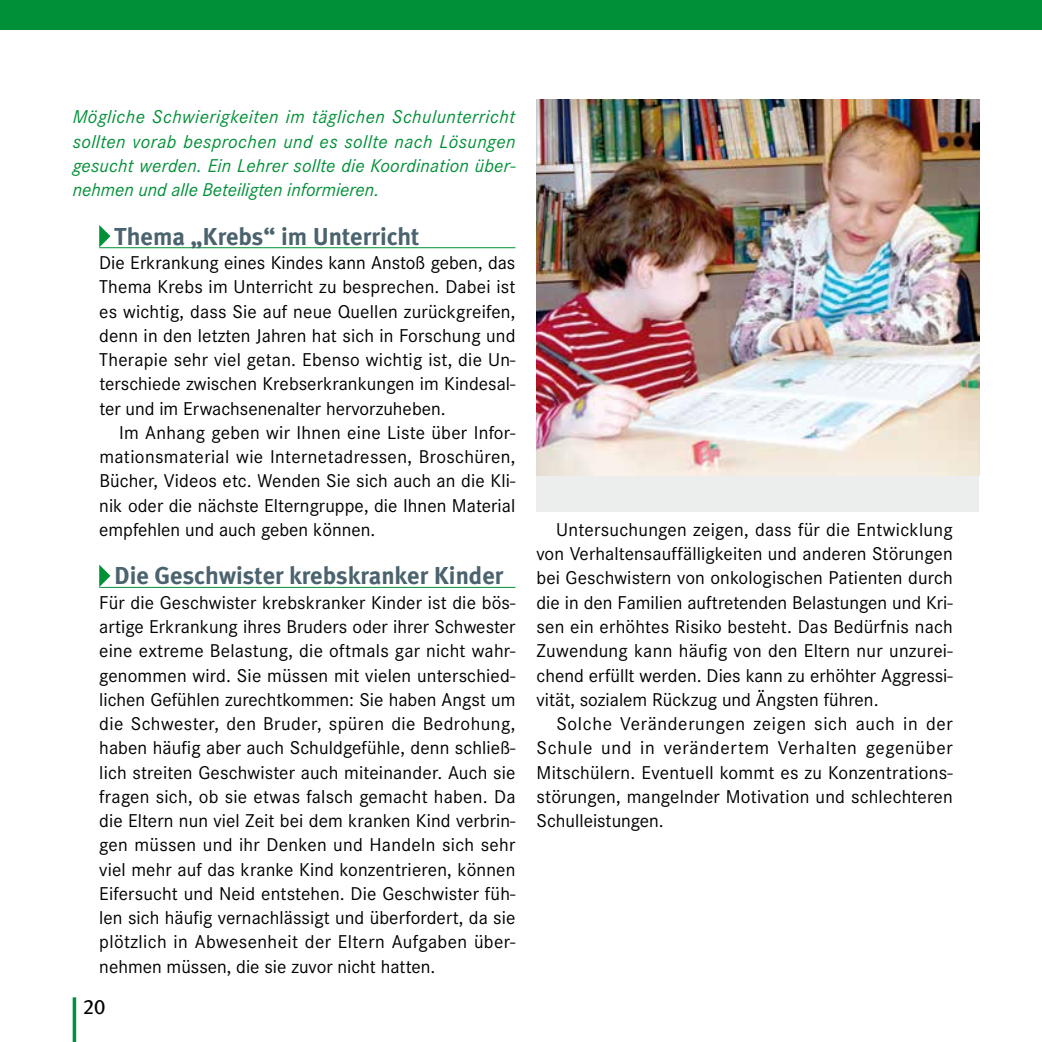
<style>
.page{position:relative;width:1042px;height:1042px;background:#fff}
.page>*{position:absolute;margin:0;border:0;box-sizing:border-box;transform-origin:0 0}
.t1{font:700 24.5px "Meta Plus";color:#4b636e}
.t2{font:21px "Meta Plus Book Caps";color:#000}
.t3{font:19.25px/24.3px "Corporate S";color:#000;text-align:justify}
.t4{font:italic 19.25px/24.3px "Corporate S";color:#009037;text-align:justify}
</style>
<div class="page">
<hr style="left:73px;top:997px;width:3px;height:45px;background:#009037">
<div style="left:0;top:0;width:1042px;height:30px;background:#009037"></div>
<div style="left:536px;top:99px;width:443px;height:413px;background:#eceded"></div>
<img style="left:536px;top:99px;width:443px;height:376px">
<hr style="left:99px;top:247px;width:416px;height:1px;background:#009037">
<hr style="left:99px;top:587px;width:416px;height:1px;background:#009037">
<svg style="left:99px;top:225px;width:11px;height:22px"></svg>
<svg style="left:99px;top:564px;width:11px;height:23px"></svg>
<p class="t4" style="left:73px;top:105px;width:444px">Mögliche Schwierigkeiten im täglichen Schulunterricht sollten vorab besprochen und es sollte nach Lösungen gesucht werden. Ein Lehrer sollte die Koordination über&shy;nehmen und alle Beteiligten informieren.</p>
<p class="t1" style="left:114px;top:222px;width:307px">Thema „Krebs“ im Unterricht</p>
<p class="t3" style="left:99px;top:251px;width:418px">Die Erkrankung eines Kindes kann Anstoß geben, das Thema Krebs im Unterricht zu besprechen. Dabei ist es wichtig, dass Sie auf neue Quellen zurückgreifen, denn in den letzten Jahren hat sich in Forschung und Therapie sehr viel getan. Ebenso wichtig ist, die Un&shy;terschiede zwischen Krebserkrankungen im Kindesal&shy;ter und im Erwachsenenalter hervorzuheben.</p>
<p class="t3" style="left:99px;top:421px;width:418px;text-indent:20px">Im Anhang geben wir Ihnen eine Liste über Infor&shy;mationsmaterial wie Internetadressen, Broschüren, Bücher, Videos etc. Wenden Sie sich auch an die Kli&shy;nik oder die nächste Elterngruppe, die Ihnen Material empfehlen und auch geben können.</p>
<p class="t1" style="left:114px;top:562px;width:391px">Die Geschwister krebskranker Kinder</p>
<p class="t3" style="left:99px;top:590px;width:418px">Für die Geschwister krebskranker Kinder ist die bös&shy;artige Erkrankung ihres Bruders oder ihrer Schwester eine extreme Belastung, die oftmals gar nicht wahr&shy;genommen wird. Sie müssen mit vielen unterschied&shy;lichen Gefühlen zurechtkommen: Sie haben Angst um die Schwester, den Bruder, spüren die Bedrohung, haben häufig aber auch Schuldgefühle, denn schließ&shy;lich streiten Geschwister auch miteinander. Auch sie fragen sich, ob sie etwas falsch gemacht haben. Da die Eltern nun viel Zeit bei dem kranken Kind verbrin&shy;gen müssen und ihr Denken und Handeln sich sehr viel mehr auf das kranke Kind konzentrieren, können Eifersucht und Neid entstehen. Die Geschwister füh&shy;len sich häufig vernachlässigt und überfordert, da sie plötzlich in Abwesenheit der Eltern Aufgaben über&shy;nehmen müssen, die sie zuvor nicht hatten.</p>
<p class="t2" style="left:83px;top:994px;width:24px">20</p>
<p class="t3" style="left:536px;top:518px;width:418px;text-indent:20px">Untersuchungen zeigen, dass für die Entwicklung von Verhaltensauffälligkeiten und anderen Störungen bei Geschwistern von onkologischen Patienten durch die in den Familien auftretenden Belastungen und Kri&shy;sen ein erhöhtes Risiko besteht. Das Bedürfnis nach Zuwendung kann häufig von den Eltern nur unzurei&shy;chend erfüllt werden. Dies kann zu erhöhter Aggressi&shy;vität, sozialem Rückzug und Ängsten führen.</p>
<p class="t3" style="left:536px;top:712px;width:418px;text-indent:20px">Solche Veränderungen zeigen sich auch in der Schule und in verändertem Verhalten gegenüber Mitschülern. Eventuell kommt es zu Konzentrations&shy;störungen, mangelnder Motivation und schlechteren Schulleistungen.</p>
</div>
